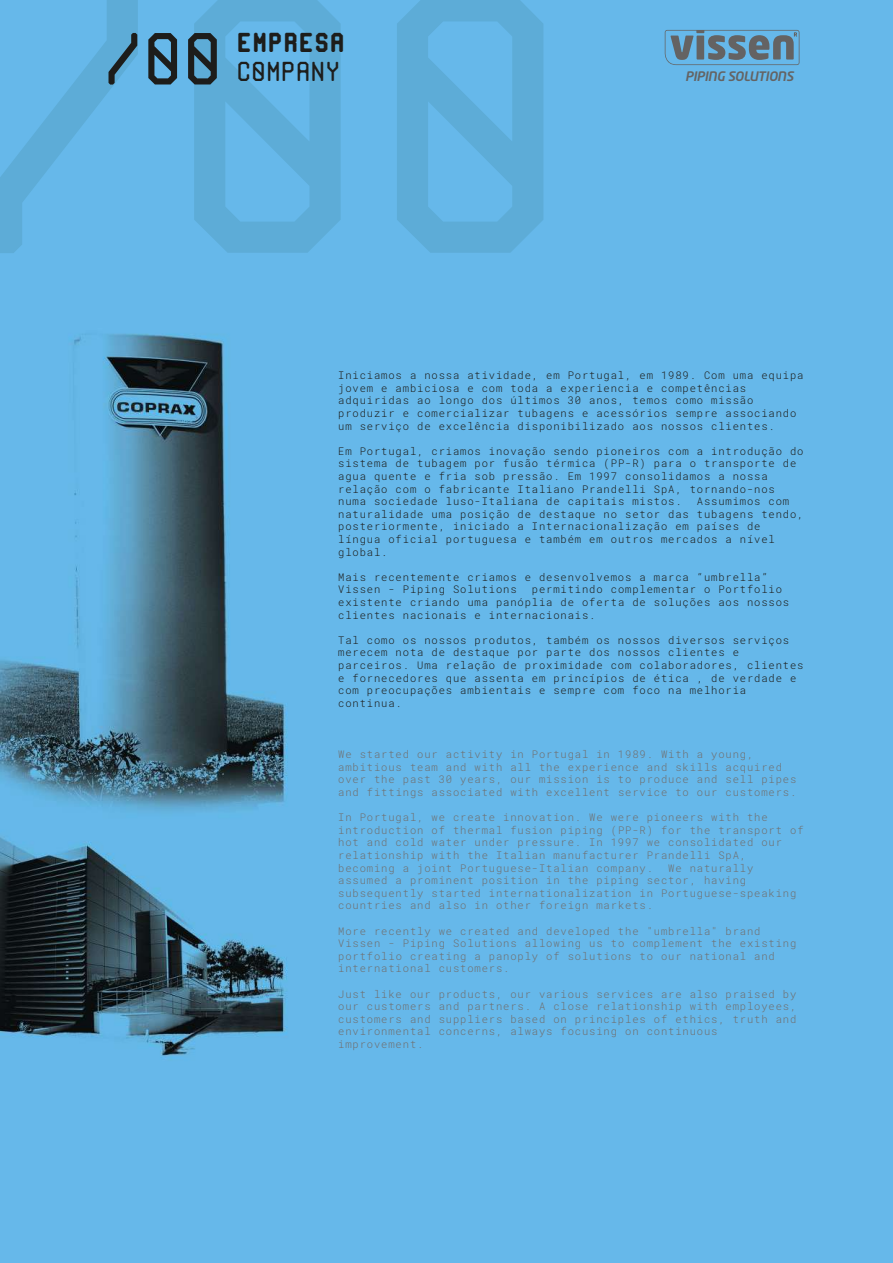
<style>
.page{position:relative;width:893px;height:1263px;background:#fff}
.page>*{position:absolute;margin:0;border:0;box-sizing:border-box;transform-origin:0 0}
.t1{font:73.65px "MONO RGOMODULAR Regular";color:#1d1d1b}
.t2{font:27.3px "MONO RGOMODULAR Bold";color:#1d1d1b}
.t3{font:27.3px "MONO RGOMODULAR Regular";color:#1d1d1b}
.t4{font:italic 500 12.9px "Neo Tech Pro";letter-spacing:-.02em;color:#646363}
.t5{font:300 10.5px/12.6px "Roboto Mono";letter-spacing:.085em;color:#1d1d1b}
.t6{font:300 10.5px/12.6px "Roboto Mono";letter-spacing:.085em;color:#706f6f}
</style>
<div class="page">
<img style="left:0;top:0;width:893px;height:1263px">
<svg style="left:665px;top:30px;width:134px;height:35px;background:#6491ad"></svg>
<h1 class="t1" style="left:103px;top:26px;width:121px">/00</h1>
<h2 class="t2" style="left:236px;top:31px;width:110px">EMPRESA</h2>
<h2 class="t3" style="left:236px;top:59px;width:105px">COMPANY</h2>
<p class="t4" style="left:685px;top:68px;width:110px">PIPING SOLUTIONS</p>
<p class="t5" style="left:338px;top:369px;width:467px">Iniciamos a nossa atividade, em Portugal, em 1989. Com uma equipa jovem e ambiciosa e com toda a experiencia e competências adquiridas ao longo dos últimos 30 anos, temos como missão produzir e comercializar tubagens e acessórios sempre associando um serviço de excelência disponibilizado aos nossos clientes.</p>
<p class="t5" style="left:338px;top:444px;width:467px">Em Portugal, criamos inovação sendo pioneiros com a introdução do sistema de tubagem por fusão térmica (PP-R) para o transporte de agua quente e fria sob pressão. Em 1997 consolidamos a nossa relação com o fabricante Italiano Prandelli SpA, tornando-nos numa sociedade luso-Italiana de capitais mistos.</p>
<p class="t5" style="left:338px;top:495px;width:467px;text-indent:359px">Assumimos com naturalidade uma posição de destaque no setor das tubagens tendo, posteriormente, iniciado a Internacionalização em países de língua oficial portuguesa e também em outros mercados a nível global.</p>
<p class="t5" style="left:338px;top:570px;width:431px">Mais recentemente criamos e desenvolvemos a marca “umbrella”<br>Vissen - Piping Solutions</p>
<p class="t5" style="left:338px;top:583px;width:452px;text-indent:194px">permitindo complementar o Portfolio existente criando uma panóplia de oferta de soluções aos nossos clientes nacionais e internacionais.</p>
<p class="t5" style="left:338px;top:633px;width:467px">Tal como os nossos produtos, também os nossos diversos serviços merecem nota de destaque por parte dos nossos clientes e parceiros. Uma relação de proximidade com colaboradores, clientes e fornecedores que assenta em princípios de ética , de verdade e com preocupações ambientais e sempre com foco na melhoria continua.</p>
<p class="t6" style="left:338px;top:748px;width:460px">We started our activity in Portugal in 1989. With a young, ambitious team and with all the experience and skills acquired over the past 30 years, our mission is to produce and sell pipes and fittings associated with excellent service to our customers.</p>
<p class="t6" style="left:338px;top:811px;width:467px">In Portugal, we create innovation. We were pioneers with the introduction of thermal fusion piping (PP-R) for the transport of hot and cold water under pressure. In 1997 we consolidated our relationship with the Italian manufacturer Prandelli SpA, becoming a joint Portuguese-Italian company.</p>
<p class="t6" style="left:338px;top:861px;width:460px;text-indent:330px">We naturally assumed a prominent position in the piping sector, having subsequently started internationalization in Portuguese-speaking countries and also in other foreign markets.</p>
<p class="t6" style="left:338px;top:924px;width:460px">More recently we created and developed the "umbrella" brand Vissen - Piping Solutions allowing us to complement the existing portfolio creating a panoply of solutions to our national and international customers.</p>
<p class="t6" style="left:338px;top:987px;width:460px">Just like our products, our various services are also praised by our customers and partners. A close relationship with employees, customers and suppliers based on principles of ethics, truth and environmental concerns, always focusing on continuous improvement.</p>
</div>
